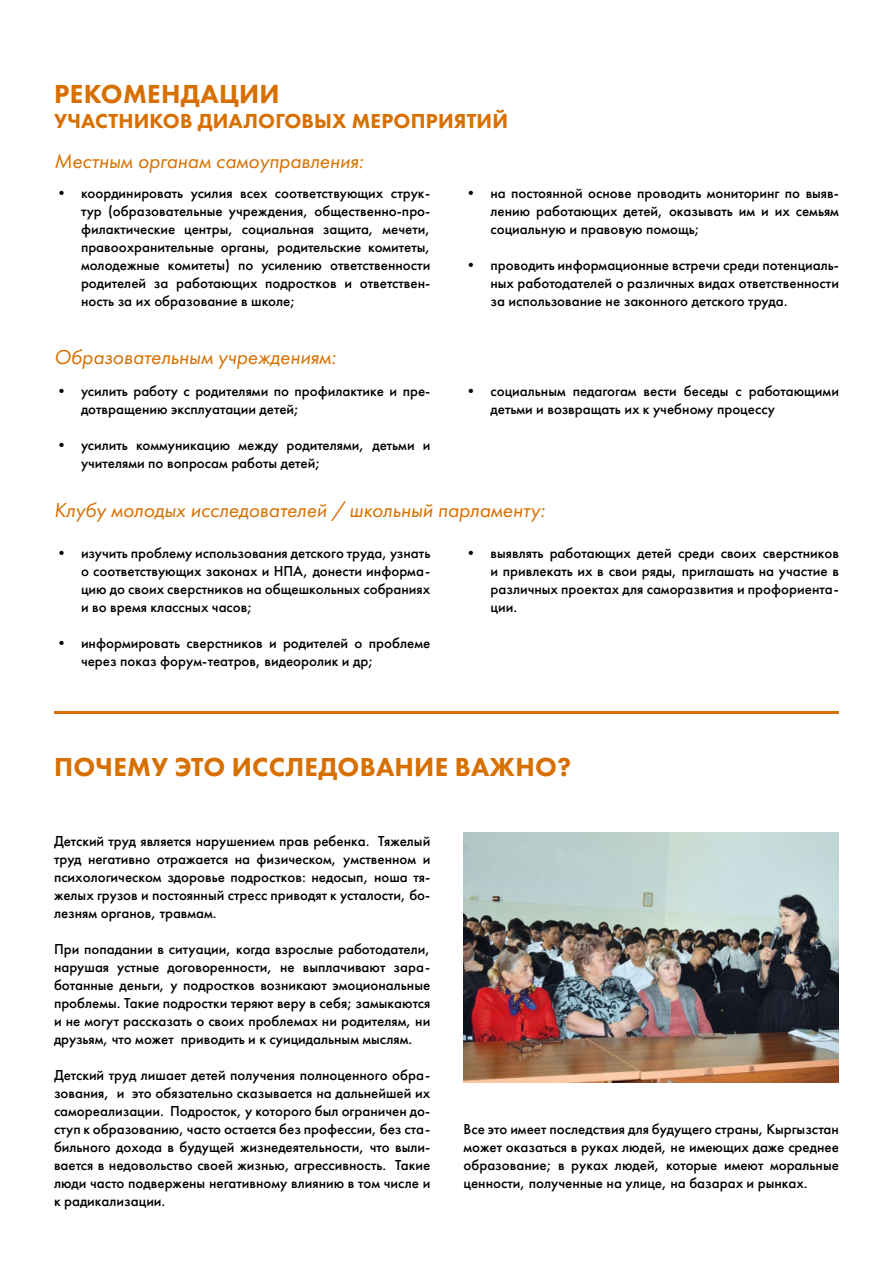
<style>
.page{position:relative;width:893px;height:1263px;background:#fff}
.page>*{position:absolute;margin:0;border:0;box-sizing:border-box;transform-origin:0 0}
.t1{font:800 27px "Futura PT";letter-spacing:.01em;color:#d77000}
.t2{font:italic 21px "Futura PT";color:#d77000}
.t3{font:800 21px "Futura PT";letter-spacing:.01em;color:#d77000}
.t4{font:500 15px/18px "Futura PT";color:#000;text-align:justify}
</style>
<div class="page">
<hr style="left:0;top:711px;width:1px;height:552px;background:#a57e30">
<hr style="left:54px;top:711px;width:785px;height:3px;background:#d77000">
<img style="left:463px;top:833px;width:376px;height:249px">
<h1 class="t1" style="left:54px;top:77px;width:227px">РЕКОМЕНДАЦИИ</h1>
<h2 class="t3" style="left:54px;top:108px;width:455px">УЧАСТНИКОВ ДИАЛОГОВЫХ МЕРОПРИЯТИЙ</h2>
<h2 class="t2" style="left:54px;top:149px;width:311px">Местным органам самоуправления:</h2>
<p class="t4" style="left:81px;top:184px;width:351px;text-indent:-27px">• координировать усилия всех соответствующих струк&shy;тур (образовательные учреждения, общественно-про&shy;филактические центры, социальная защита, мечети, правоохранительные органы, родительские комитеты, молодежные комитеты) по усилению ответственности родителей за работающих подростков и ответствен&shy;ность за их образование в школе;</p>
<p class="t4" style="left:490px;top:184px;width:350px;text-indent:-27px">• на постоянной основе проводить мониторинг по выяв&shy;лению работающих детей, оказывать им и их семьям социальную и правовую помощь;</p>
<p class="t4" style="left:490px;top:256px;width:350px;text-indent:-27px">• проводить информационные встречи среди потенциаль&shy;ных работодателей о различных видах ответственности за использование не законного детского труда.</p>
<h2 class="t2" style="left:54px;top:345px;width:283px">Образовательным учреждениям:</h2>
<p class="t4" style="left:81px;top:382px;width:351px;text-indent:-27px">• усилить работу с родителями по профилактике и пре&shy;дотвращению эксплуатации детей;</p>
<p class="t4" style="left:81px;top:436px;width:351px;text-indent:-27px">• усилить коммуникацию между родителями, детьми и учителями по вопросам работы детей;</p>
<p class="t4" style="left:490px;top:382px;width:350px;text-indent:-27px">• социальным педагогам вести беседы с работающими детьми и возвращать их к учебному процессу</p>
<h2 class="t2" style="left:54px;top:497px;width:492px">Клубу молодых исследователей / школьный парламенту:</h2>
<p class="t4" style="left:81px;top:544px;width:351px;text-indent:-27px">• изучить проблему использования детского труда, узнать о соответствующих законах и НПА, донести информа&shy;цию до своих сверстников на общешкольных собраниях и во время классных часов;</p>
<p class="t4" style="left:81px;top:634px;width:351px;text-indent:-27px">• информировать сверстников и родителей о проблеме через показ форум-театров, видеоролик и др;</p>
<p class="t4" style="left:490px;top:544px;width:350px;text-indent:-27px">• выявлять работающих детей среди своих сверстников и привлекать их в свои ряды, приглашать на участие в различных проектах для саморазвития и профориента&shy;ции.</p>
<h1 class="t1" style="left:54px;top:750px;width:519px">ПОЧЕМУ ЭТО ИССЛЕДОВАНИЕ ВАЖНО?</h1>
<p class="t4" style="left:54px;top:832px;width:378px">Детский труд является нарушением прав ребенка. Тяжелый труд негативно отражается на физическом, умственном и психологическом здоровье подростков: недосып, ноша тя&shy;желых грузов и постоянный стресс приводят к усталости, бо&shy;лезням органов, травмам.</p>
<p class="t4" style="left:54px;top:940px;width:378px">При попадании в ситуации, когда взрослые работодатели, нарушая устные договоренности, не выплачивают зара&shy;ботанные деньги, у подростков возникают эмоциональные проблемы. Такие подростки теряют веру в себя; замыкаются и не могут рассказать о своих проблемах ни родителям, ни друзьям, что может приводить и к суицидальным мыслям.</p>
<p class="t4" style="left:54px;top:1066px;width:378px">Детский труд лишает детей получения полноценного обра&shy;зования, и это обязательно сказывается на дальнейшей их самореализации. Подросток, у которого был ограничен до&shy;ступ к образованию, часто остается без профессии, без ста&shy;бильного дохода в будущей жизнедеятельности, что выли&shy;вается в недовольство своей жизнью, агрессивность. Такие люди часто подвержены негативному влиянию в том числе и к радикализации.</p>
<p class="t4" style="left:463px;top:1120px;width:377px">Все это имеет последствия для будущего страны, Кыргызстан может оказаться в руках людей, не имеющих даже среднее образование; в руках людей, которые имеют моральные ценности, полученные на улице, на базарах и рынках.</p>
</div>
